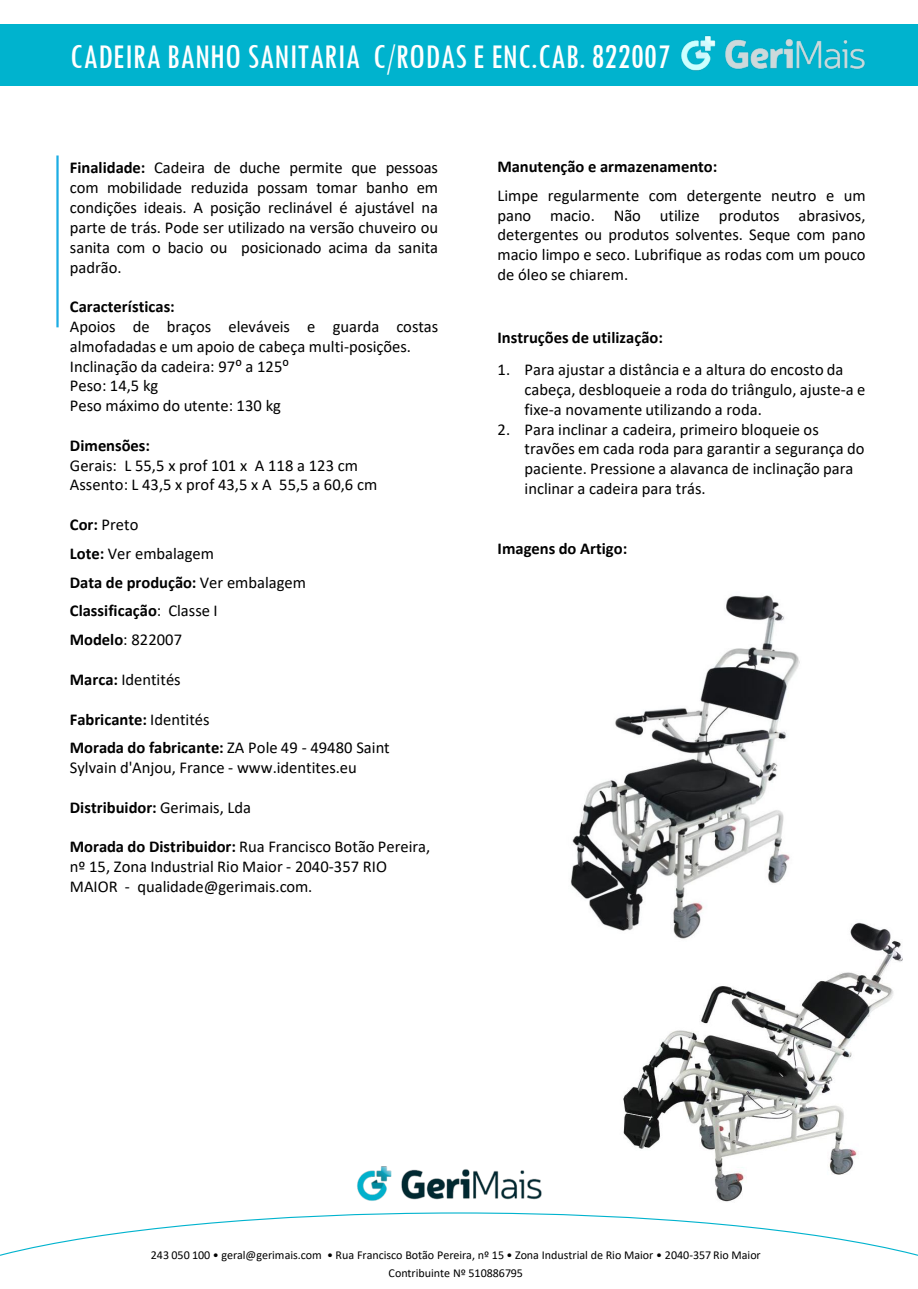
<style>
.page{position:relative;width:918px;height:1289px;background:#fff}
.page>*{position:absolute;margin:0;border:0;box-sizing:border-box;transform-origin:0 0}
.t1{font:condensed 36px "Tw Cen";color:#fff}
.t2{font:16.5px/19.8px "Calibri";color:#000}
.t3{font:700 16.5px "Calibri";color:#000}
.t4{font:12px/17.2px "Calibri";letter-spacing:-.005em;color:#000;text-align:center}
.s1{font-weight:700}
.s2{font-weight:400}
</style>
<div class="page">
<hr style="left:56px;top:155px;width:3px;height:172px;background:#1cade4">
<img style="left:623px;top:922px;width:279px;height:280px">
<div style="left:0;top:24px;width:918px;height:62px;background:#00b3ce"></div>
<img style="left:357px;top:1166px;width:185px;height:35px">
<svg style="left:0;top:1212px;width:918px;height:44px"></svg>
<img style="left:681px;top:35px;width:184px;height:36px">
<img style="left:570px;top:595px;width:233px;height:349px">
<h1 class="t1" style="left:70px;top:35px;width:602px">CADEIRA BANHO SANITARIA C/RODAS E ENC.CAB. 822007</h1>
<p class="t2" style="left:70px;top:158px;width:370px;text-align:justify"><span class="s1">Finalidade:</span> Cadeira de duche permite que pessoas com mobilidade reduzida possam tomar banho em condições ideais. A posição reclinável é ajustável na parte de trás. Pode ser utilizado na versão chuveiro ou sanita com o bacio ou posicionado acima da sanita padrão.</p>
<p class="t3" style="left:70px;top:295px;width:106px">Características:</p>
<p class="t2" style="left:70px;top:316px;width:370px">Apoios de braços eleváveis e guarda costas almofadadas e um apoio de cabeça multi-posições.</p>
<p class="t2" style="left:70px;top:356px;width:221px">Inclinação da cadeira: 97⁰ a 125⁰</p>
<p class="t2" style="left:70px;top:375px;width:90px">Peso: 14,5 kg</p>
<p class="t2" style="left:70px;top:395px;width:213px">Peso máximo do utente: 130 kg</p>
<p class="t3" style="left:70px;top:433px;width:82px">Dimensões:</p>
<p class="t2" style="left:70px;top:455px;width:290px">Gerais: L 55,5 x prof 101 x A 118 a 123 cm</p>
<p class="t2" style="left:70px;top:474px;width:309px">Assento: L 43,5 x prof 43,5 x A 55,5 a 60,6 cm</p>
<p class="t2" style="left:70px;top:514px;width:70px"><span class="s1">Cor:</span> Preto</p>
<p class="t2" style="left:70px;top:543px;width:146px"><span class="s1">Lote:</span> Ver embalagem</p>
<p class="t3" style="left:70px;top:570px;width:238px">Data de produção: <span class="s2">Ver embalagem</span></p>
<p class="t3" style="left:70px;top:599px;width:149px">Classificação<span class="s2">: Classe I</span></p>
<p class="t2" style="left:70px;top:629px;width:114px"><span class="s1">Modelo</span>: 822007</p>
<p class="t2" style="left:70px;top:669px;width:112px"><span class="s1">Marca:</span> Identités</p>
<p class="t3" style="left:70px;top:707px;width:141px">Fabricante: <span class="s2">Identités</span></p>
<p class="t2" style="left:70px;top:737px;width:322px"><span class="s1">Morada do fabricante:</span> ZA Pole 49 - 49480 Saint<br>Sylvain d'Anjou, France - www.identites.eu</p>
<p class="t3" style="left:70px;top:795px;width:183px">Distribuidor: <span class="s2">Gerimais, Lda</span></p>
<p class="t2" style="left:70px;top:836px;width:362px"><span class="s1">Morada do Distribuidor:</span> Rua Francisco Botão Pereira, nº 15, Zona Industrial Rio Maior - 2040-357 RIO<br>MAIOR - qualidade@gerimais.com.</p>
<p class="t3" style="left:497px;top:155px;width:221px">Manutenção e armazenamento:</p>
<p class="t2" style="left:497px;top:185px;width:370px;text-align:justify">Limpe regularmente com detergente neutro e um pano macio. Não utilize produtos abrasivos, detergentes ou produtos solventes. Seque com pano macio limpo e seco. Lubrifique as rodas com um pouco de óleo se chiarem.</p>
<p class="t3" style="left:497px;top:325px;width:167px">Instruções de utilização:</p>
<p class="t2" style="left:525px;top:359px;width:342px;text-indent:-27px">1. Para ajustar a distância e a altura do encosto da cabeça, desbloqueie a roda do triângulo, ajuste-a e fixe-a novamente utilizando a roda.</p>
<p class="t2" style="left:525px;top:419px;width:341px;text-indent:-27px">2. Para inclinar a cadeira, primeiro bloqueie os travões em cada roda para garantir a segurança do paciente. Pressione a alavanca de inclinação para inclinar a cadeira para trás.</p>
<p class="t3" style="left:498px;top:537px;width:131px">Imagens do Artigo:</p>
<p class="t4" style="left:151px;top:1246px;width:612px">243 050 100 • geral@gerimais.com • Rua Francisco Botão Pereira, nº 15 • Zona Industrial de Rio Maior • 2040-357 Rio Maior<br>Contribuinte Nº 510886795</p>
</div>
